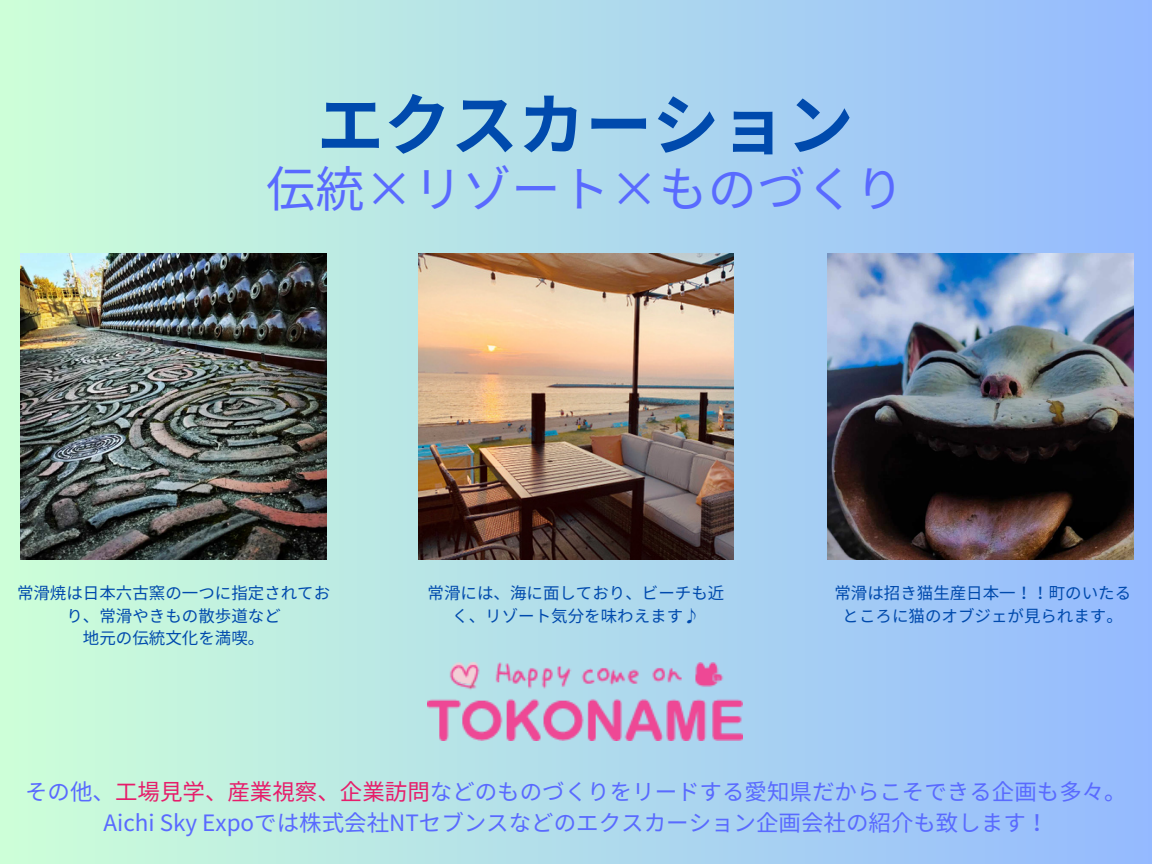
<style>
.page{position:relative;width:1152px;height:864px;background:#fff}
.page>*{position:absolute;margin:0;border:0;box-sizing:border-box;transform-origin:0 0}
.t1{font:700 67.05px "Noto Sans JP";color:#004aad}
.t2{font:49.05px "Noto Sans JP";color:#596aff}
.t3{font:22.5px "Noto Sans JP";color:#596aff}
.t4{font:16.5px/22.5px "Noto Sans JP";color:#004aad;text-align:center}
.s1{color:#e61d6a}
</style>
<div class="page">
<div style="left:0;top:0;width:1152px;height:864px;background:linear-gradient(to right,#cdffd7,#95baff)"></div>
<img style="left:419px;top:254px;width:315px;height:306px">
<img style="left:21px;top:254px;width:306px;height:306px">
<img style="left:428px;top:663px;width:315px;height:77px">
<img style="left:827px;top:254px;width:306px;height:306px">
<p class="t1" style="left:317px;top:72px;width:538px">エクスカーション</p>
<p class="t2" style="left:266px;top:150px;width:639px">伝統×リゾート×ものづくり</p>
<p class="t4" style="left:17px;top:581px;width:315px">常滑焼は日本六古窯の一つに指定されており、常滑やきもの散歩道など</p>
<p class="t4" style="left:83px;top:626px;width:183px">地元の伝統文化を満喫。</p>
<p class="t4" style="left:428px;top:581px;width:298px">常滑には、海に面しており、ビーチも近く、リゾート気分を味わえます♪</p>
<p class="t4" style="left:834px;top:581px;width:298px">常滑は招き猫生産日本一！！町のいたるところに猫のオブジェが見られます。</p>
<p class="t3" style="left:25px;top:774px;width:1103px">その他、<span class="s1">工場見学、産業視察、企業訪問</span>などのものづくりをリードする愛知県だからこそできる企画も多々。</p>
<p class="t3" style="left:104px;top:805px;width:946px">Aichi Sky Expoでは株式会社NTセブンスなどのエクスカーション企画会社の紹介も致します！</p>
</div>
